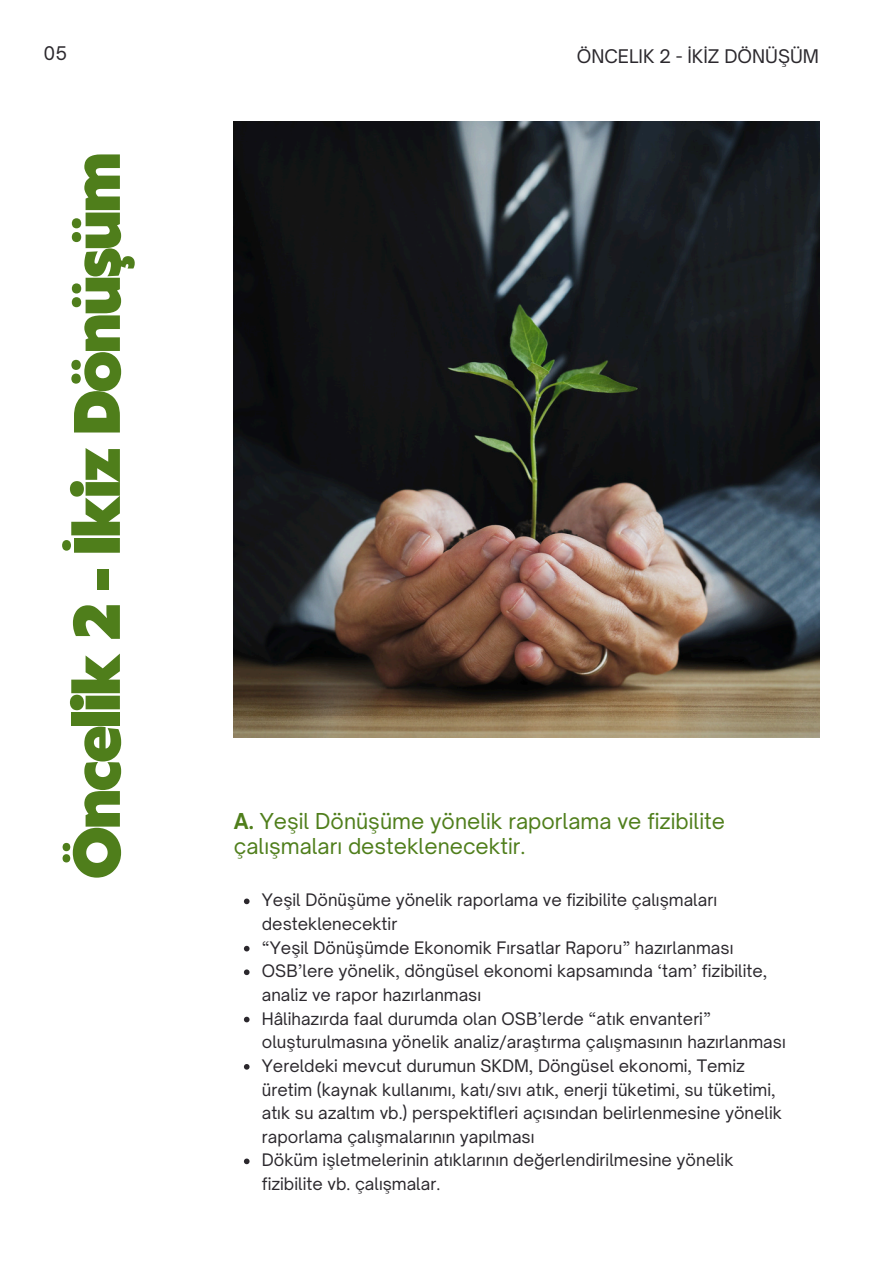
<style>
.page{position:relative;width:894px;height:1264px;background:#fff}
.page>*{position:absolute;margin:0;border:0;box-sizing:border-box;transform-origin:0 0}
.t1{font:900 61.5px "Klein Text";letter-spacing:-.03em;color:#4f7e1b}
.t2{font:21px/24.8px "Open Sauce One";color:#4f7e1b}
.t3{font:18px "Open Sauce One";color:#2b282d}
.t4{font:16.5px/23.7px "Open Sauce One";color:#2b282d}
.s1{font-weight:700}
</style>
<div class="page">
<img style="left:234px;top:121px;width:585px;height:616px">
<svg style="left:244px;top:898px;width:5px;height:6px"></svg>
<svg style="left:244px;top:945px;width:5px;height:6px"></svg>
<svg style="left:244px;top:969px;width:5px;height:6px"></svg>
<svg style="left:244px;top:1016px;width:5px;height:6px"></svg>
<svg style="left:244px;top:1064px;width:5px;height:5px"></svg>
<svg style="left:244px;top:1158px;width:5px;height:6px"></svg>
<h3 class="t3" style="left:44px;top:42px;width:25px">05</h3>
<h1 class="t1" style="left:66px;top:878px;width:727px;rotate:-90deg">Öncelik 2 - İkiz Dönüşüm</h1>
<p class="t3" style="left:576px;top:45px;width:244px">ÖNCELIK 2 - İKİZ DÖNÜŞÜM</p>
<p class="t2" style="left:234px;top:808px;width:492px"><span class="s1">A.</span> Yeşil Dönüşüme yönelik raporlama ve fizibilite çalışmaları desteklenecektir.</p>
<h2 class="t4" style="left:262px;top:888px;width:456px">Yeşil Dönüşüme yönelik raporlama ve fizibilite çalışmaları desteklenecektir</h2>
<p class="t4" style="left:262px;top:935px;width:473px">“Yeşil Dönüşümde Ekonomik Fırsatlar Raporu” hazırlanması</p>
<p class="t4" style="left:262px;top:959px;width:507px">OSB’lere yönelik, döngüsel ekonomi kapsamında ‘tam’ fizibilite, analiz ve rapor hazırlanması</p>
<p class="t4" style="left:262px;top:1006px;width:525px">Hâlihazırda faal durumda olan OSB’lerde “atık envanteri” oluşturulmasına yönelik analiz/araştırma çalışmasının hazırlanması</p>
<p class="t4" style="left:262px;top:1053px;width:521px">Yereldeki mevcut durumun SKDM, Döngüsel ekonomi, Temiz üretim (kaynak kullanımı, katı/sıvı atık, enerji tüketimi, su tüketimi, atık su azaltım vb.) perspektifleri açısından belirlenmesine yönelik raporlama çalışmalarının yapılması</p>
<p class="t4" style="left:262px;top:1148px;width:473px">Döküm işletmelerinin atıklarının değerlendirilmesine yönelik fizibilite vb. çalışmalar.</p>
</div>
